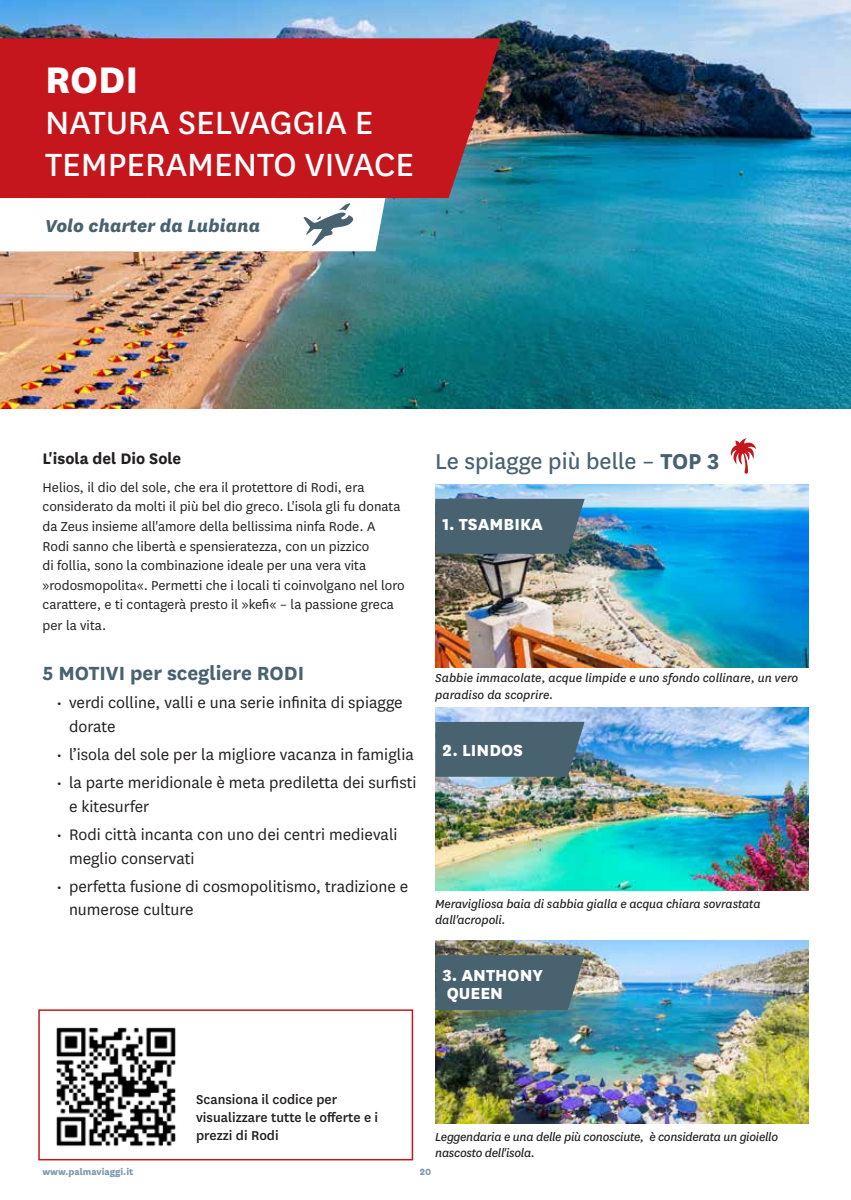
<style>
.page{position:relative;width:851px;height:1200px;background:#fff}
.page>*{position:absolute;margin:0;border:0;box-sizing:border-box;transform-origin:0 0}
.t1{font:800 43.2px "National";color:#fff}
.t2{font:37.5px/41.2px "National";color:#fff}
.t3{font:25.2px "National";color:#48626f}
.t4{font:700 22.35px "National";color:#48626f}
.t5{font:italic 800 20.1px "National";color:#48626f}
.t6{font:800 18.75px/17.9px "National";color:#fff}
.t7{font:17.85px/23.7px "National";color:#231f20}
.t8{font:700 17.85px "National";color:#231f20}
.t9{font:15px/19.5px "National";color:#231f20}
.t10{font:500 15px/18px "National";color:#231f20}
.t11{font:italic 13.5px/16.2px "National";letter-spacing:-.01em;color:#231f20}
.t12{font:800 10.5px "National";color:#7b9aa9}
.s1{font-weight:700}
</style>
<div class="page">
<img style="left:0;top:0;width:850px;height:408px">
<img style="left:435px;top:484px;width:373px;height:183px">
<img style="left:435px;top:707px;width:373px;height:183px">
<img style="left:435px;top:940px;width:373px;height:183px">
<svg style="left:435px;top:498px;width:149px;height:55px;background:#4a6471"></svg>
<svg style="left:435px;top:721px;width:149px;height:55px;background:#4b6573"></svg>
<svg style="left:435px;top:954px;width:149px;height:55px;background:#4c6570"></svg>
<div style="left:38px;top:1009px;width:375px;height:151px;border:1px solid #c4161c"></div>
<img style="left:56px;top:1027px;width:120px;height:120px">
<div style="left:0;top:38px;width:501px;height:160px;background:#c4161c"></div>
<svg style="left:0;top:198px;width:385px;height:53px"></svg>
<svg style="left:730px;top:438px;width:26px;height:35px"></svg>
<h1 class="t1" style="left:45px;top:49px;width:95px">RODI</h1>
<h2 class="t2" style="left:45px;top:100px;width:370px">NATURA SELVAGGIA E<br>TEMPERAMENTO VIVACE</h2>
<h3 class="t5" style="left:45px;top:212px;width:217px">Volo charter da Lubiana</h3>
<p class="t8" style="left:43px;top:446px;width:140px">L'isola del Dio Sole</p>
<p class="t9" style="left:43px;top:477px;width:363px">Helios, il dio del sole, che era il protettore di Rodi, era considerato da molti il più bel dio greco. L'isola gli fu donata da Zeus insieme all'amore della bellissima ninfa Rode. A Rodi sanno che libertà e spensieratezza, con un pizzico<br>di follia, sono la combinazione ideale per una vera vita »rodosmopolita«. Permetti che i locali ti coinvolgano nel loro carattere, e ti contagerà presto il »kefi« – la passione greca</p>
<p class="t9" style="left:43px;top:615px;width:65px">per la vita.</p>
<h3 class="t4" style="left:43px;top:657px;width:263px">5 MOTIVI per scegliere RODI</h3>
<p class="t7" style="left:69px;top:690px;width:335px;text-indent:-13px">• verdi colline, valli e una serie infinita di spiagge dorate</p>
<p class="t7" style="left:56px;top:741px;width:359px">• l’isola del sole per la migliore vacanza in famiglia</p>
<p class="t7" style="left:69px;top:769px;width:349px;text-indent:-13px">• la parte meridionale è meta prediletta dei surfisti e kitesurfer</p>
<p class="t7" style="left:69px;top:821px;width:330px;text-indent:-13px">• Rodi città incanta con uno dei centri medievali meglio conservati</p>
<p class="t7" style="left:69px;top:873px;width:340px;text-indent:-13px">• perfetta fusione di cosmopolitismo, tradizione e numerose culture</p>
<h3 class="t3" style="left:435px;top:444px;width:286px">Le spiagge più belle – <span class="s1">TOP 3</span></h3>
<p class="t6" style="left:442px;top:514px;width:102px">1. TSAMBIKA</p>
<p class="t11" style="left:435px;top:669px;width:364px">Sabbie immacolate, acque limpide e uno sfondo collinare, un vero paradiso da scoprire.</p>
<p class="t6" style="left:442px;top:740px;width:82px">2. LINDOS</p>
<p class="t11" style="left:435px;top:895px;width:327px">Meravigliosa baia di sabbia gialla e acqua chiara sovrastata dall'acropoli.</p>
<p class="t6" style="left:442px;top:964px;width:102px">3. ANTHONY<br>QUEEN</p>
<p class="t10" style="left:196px;top:1089px;width:183px">Scansiona il codice per visualizzare tutte le offerte e i prezzi di Rodi</p>
<p class="t11" style="left:435px;top:1127px;width:344px">Leggendaria e una delle più conosciute, è considerata un gioiello nascosto dell'isola.</p>
<p class="t12" style="left:43px;top:1164px;width:92px">www.palmaviaggi.it</p>
<p class="t12" style="left:419px;top:1164px;width:13px">20</p>
</div>
